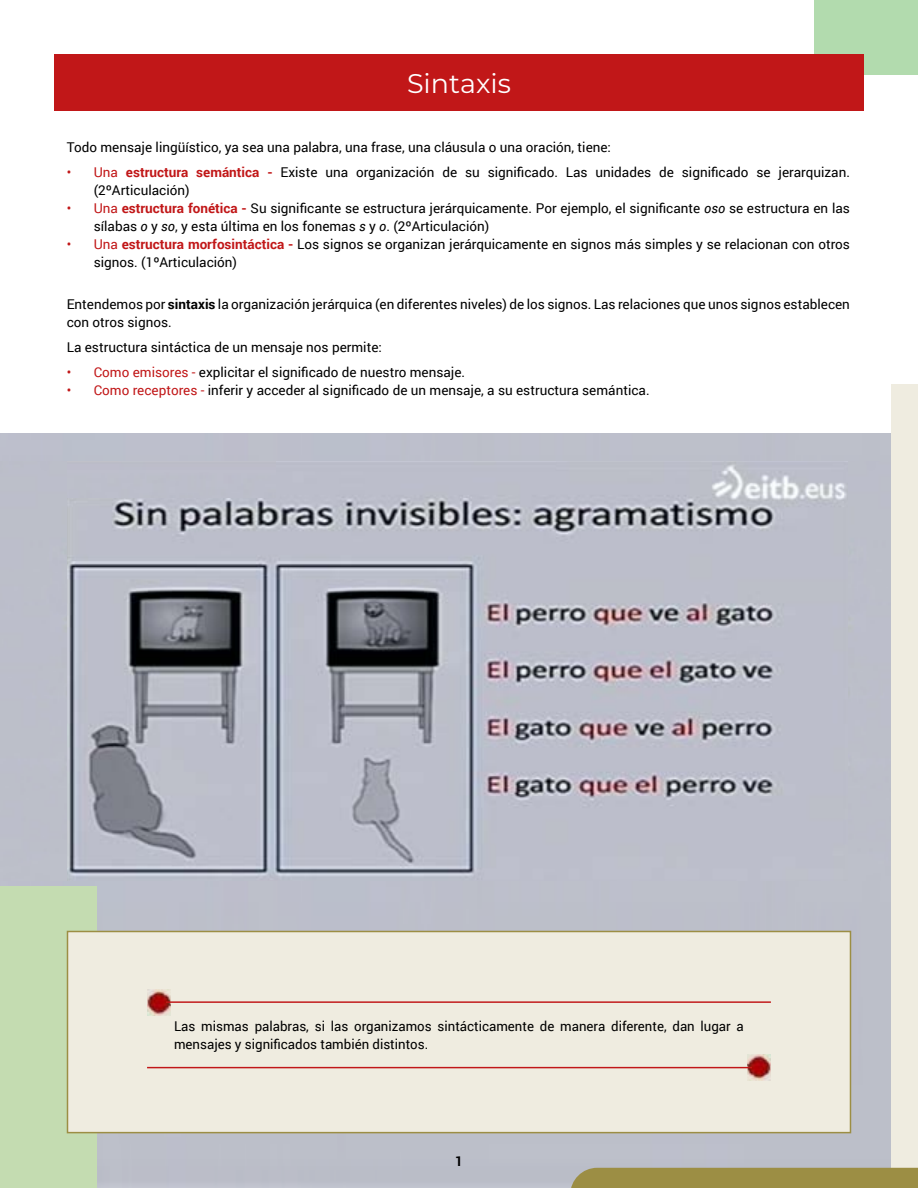
<style>
.page{position:relative;width:918px;height:1188px;background:#fff}
.page>*{position:absolute;margin:0;border:0;box-sizing:border-box;transform-origin:0 0}
.t1{font:27px "Montserrat";color:#fff}
.t2{font:13.5px/18px "Roboto";color:#000}
.t3{font:700 13.5px "Roboto";color:#000}
.s1{color:#c11718}
.s2{font-weight:700;color:#c11718}
.s3{font-style:italic}
.s4{font-weight:700}
</style>
<div class="page">
<img style="left:67px;top:462px;width:782px;height:420px">
<div style="left:67px;top:462px;width:209px;height:36px;background:#bcbecb"></div>
<div style="left:849px;top:462px;width:43px;height:420px;background:#bcbfc9"></div>
<div style="left:0;top:462px;width:67px;height:446px;background:#bcbfc9"></div>
<div style="left:67px;top:882px;width:825px;height:306px;background:#bcbfc9"></div>
<div style="left:892px;top:384px;width:26px;height:804px;background:#efece0"></div>
<div style="left:0;top:886px;width:96px;height:302px;background:#c4dcb1"></div>
<div style="left:814px;top:0;width:104px;height:75px;background:#b2dbae"></div>
<div style="left:54px;top:54px;width:810px;height:56px;background:#c11718"></div>
<div style="left:570px;top:1168px;width:348px;height:20px;background:#9c8e44"></div>
<div style="left:67px;top:931px;width:784px;height:202px;background:#efece0;border:2px solid #9c8e44"></div>
<img style="left:147px;top:989px;width:23px;height:27px">
<hr style="left:166px;top:1001px;width:605px;height:2px;background:#c11718">
<img style="left:748px;top:1054px;width:23px;height:26px">
<hr style="left:147px;top:1067px;width:605px;height:1px;background:#c11718">
<h1 class="t1" style="left:407px;top:65px;width:105px">Sintaxis</h1>
<p class="t2" style="left:67px;top:138px;width:546px">Todo mensaje lingüístico, ya sea una palabra, una frase, una cláusula o una oración, tiene:</p>
<p class="t2" style="left:94px;top:162px;width:758px;text-indent:-27px"><span class="s1">• Una</span> <span class="s2">estructura semántica -</span> Existe una organización de su significado. Las unidades de significado se jerarquizan. (2ºArticulación)</p>
<p class="t2" style="left:94px;top:198px;width:758px;text-indent:-27px"><span class="s1">• Una</span> <span class="s2">estructura fonética -</span> Su significante se estructura jerárquicamente. Por ejemplo, el significante <span class="s3">oso</span> se estructura en las sílabas <span class="s3">o</span> y <span class="s3">so</span>, y esta última en los fonemas <span class="s3">s</span> y <span class="s3">o</span>. (2ºArticulación)</p>
<p class="t2" style="left:94px;top:234px;width:758px;text-indent:-27px"><span class="s1">• Una</span> <span class="s2">estructura morfosintáctica -</span> Los signos se organizan jerárquicamente en signos más simples y se relacionan con otros signos. (1ºArticulación)</p>
<p class="t2" style="left:67px;top:295px;width:785px">Entendemos por <span class="s4">sintaxis</span> la organización jerárquica (en diferentes niveles) de los signos. Las relaciones que unos signos establecen con otros signos.</p>
<p class="t2" style="left:67px;top:338px;width:317px">La estructura sintáctica de un mensaje nos permite:</p>
<p class="t2" style="left:67px;top:362px;width:400px"><span class="s1">• Como emisores -</span> explicitar el significado de nuestro mensaje.</p>
<p class="t2" style="left:67px;top:380px;width:584px"><span class="s1">• Como receptores -</span> inferir y acceder al significado de un mensaje, a su estructura semántica.</p>
<p class="t2" style="left:174px;top:1016px;width:571px">Las mismas palabras, si las organizamos sintácticamente de manera diferente, dan lugar a mensajes y significados también distintos.</p>
<p class="t3" style="left:455px;top:1152px;width:9px">1</p>
</div>
